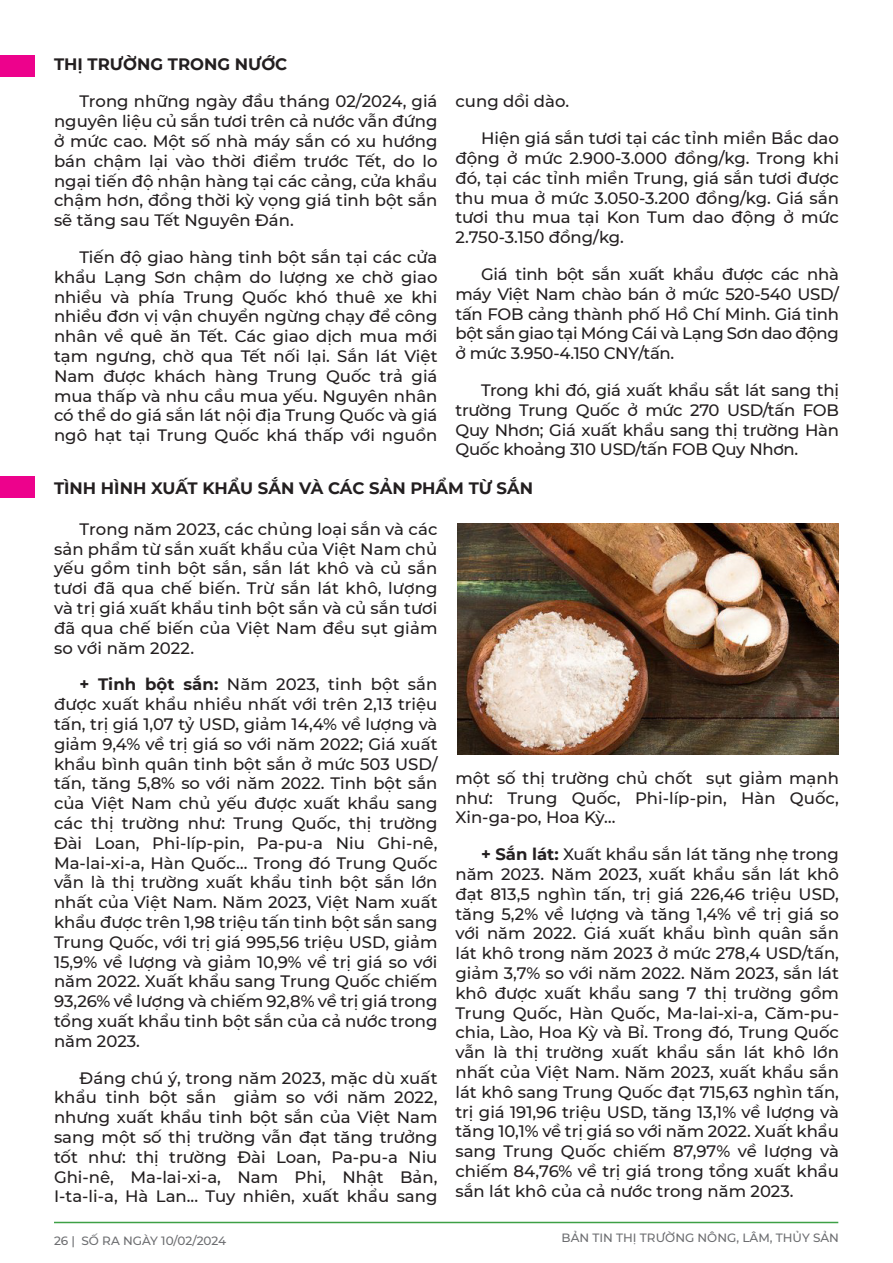
<style>
.page{position:relative;width:893px;height:1263px;background:#fff}
.page>*{position:absolute;margin:0;border:0;box-sizing:border-box;transform-origin:0 0}
.t1{font:500 16.5px/19.8px "Montserrat";color:#231f20;text-align:justify}
.t2{font:700 16.5px "Montserrat";color:#231f20}
.t3{font:500 12px "Montserrat";color:#6c6d70}
.s1{font-weight:700}
</style>
<div class="page">
<hr style="left:54px;top:1222px;width:784px;height:1px;background:#3da046">
<div style="left:0;top:55px;width:34px;height:22px;background:#ed028c"></div>
<div style="left:0;top:476px;width:34px;height:22px;background:#ed028c"></div>
<img style="left:457px;top:523px;width:382px;height:232px">
<p class="t2" style="left:54px;top:52px;width:235px">THỊ TRƯỜNG TRONG NƯỚC</p>
<p class="t1" style="left:54px;top:91px;width:385px;text-indent:26px">Trong những ngày đầu tháng 02/2024, giá nguyên liệu củ sắn tươi trên cả nước vẫn đứng ở mức cao. Một số nhà máy sắn có xu hướng bán chậm lại vào thời điểm trước Tết, do lo ngại tiến độ nhận hàng tại các cảng, cửa khẩu chậm hơn, đồng thời kỳ vọng giá tinh bột sắn sẽ tăng sau Tết Nguyên Đán.</p>
<p class="t1" style="left:54px;top:247px;width:385px;text-indent:26px">Tiến độ giao hàng tinh bột sắn tại các cửa khẩu Lạng Sơn chậm do lượng xe chờ giao nhiều và phía Trung Quốc khó thuê xe khi nhiều đơn vị vận chuyển ngừng chạy để công nhân về quê ăn Tết. Các giao dịch mua mới tạm ngưng, chờ qua Tết nối lại. Sắn lát Việt Nam được khách hàng Trung Quốc trả giá mua thấp và nhu cầu mua yếu. Nguyên nhân có thể do giá sắn lát nội địa Trung Quốc và giá ngô hạt tại Trung Quốc khá thấp với nguồn</p>
<p class="t1" style="left:455px;top:91px;width:115px">cung dồi dào.</p>
<p class="t1" style="left:455px;top:128px;width:385px;text-indent:26px">Hiện giá sắn tươi tại các tỉnh miền Bắc dao động ở mức 2.900-3.000 đồng/kg. Trong khi đó, tại các tỉnh miền Trung, giá sắn tươi được thu mua ở mức 3.050-3.200 đồng/kg. Giá sắn tươi thu mua tại Kon Tum dao động ở mức 2.750-3.150 đồng/kg.</p>
<p class="t1" style="left:455px;top:264px;width:385px;text-indent:26px">Giá tinh bột sắn xuất khẩu được các nhà máy Việt Nam chào bán ở mức 520-540 USD/ tấn FOB cảng thành phố Hồ Chí Minh. Giá tinh bột sắn giao tại Móng Cái và Lạng Sơn dao động ở mức 3.950-4.150 CNY/tấn.</p>
<p class="t1" style="left:455px;top:380px;width:385px;text-indent:26px">Trong khi đó, giá xuất khẩu sắt lát sang thị trường Trung Quốc ở mức 270 USD/tấn FOB Quy Nhơn; Giá xuất khẩu sang thị trường Hàn Quốc khoảng 310 USD/tấn FOB Quy Nhơn.</p>
<p class="t2" style="left:54px;top:477px;width:481px">TÌNH HÌNH XUẤT KHẨU SẮN VÀ CÁC SẢN PHẨM TỪ SẮN</p>
<p class="t1" style="left:54px;top:518px;width:385px;text-indent:26px">Trong năm 2023, các chủng loại sắn và các sản phẩm từ sắn xuất khẩu của Việt Nam chủ yếu gồm tinh bột sắn, sắn lát khô và củ sắn tươi đã qua chế biến. Trừ sắn lát khô, lượng và trị giá xuất khẩu tinh bột sắn và củ sắn tươi đã qua chế biến của Việt Nam đều sụt giảm so với năm 2022.</p>
<p class="t1" style="left:54px;top:674px;width:385px;text-indent:26px"><span class="s1">+ Tinh bột sắn:</span> Năm 2023, tinh bột sắn được xuất khẩu nhiều nhất với trên 2,13 triệu tấn, trị giá 1,07 tỷ USD, giảm 14,4% về lượng và giảm 9,4% về trị giá so với năm 2022; Giá xuất khẩu bình quân tinh bột sắn ở mức 503 USD/ tấn, tăng 5,8% so với năm 2022. Tinh bột sắn của Việt Nam chủ yếu được xuất khẩu sang các thị trường như: Trung Quốc, thị trường Đài Loan, Phi-líp-pin, Pa-pu-a Niu Ghi-nê, Ma-lai-xi-a, Hàn Quốc… Trong đó Trung Quốc vẫn là thị trường xuất khẩu tinh bột sắn lớn nhất của Việt Nam. Năm 2023, Việt Nam xuất khẩu được trên 1,98 triệu tấn tinh bột sắn sang Trung Quốc, với trị giá 995,56 triệu USD, giảm 15,9% về lượng và giảm 10,9% về trị giá so với năm 2022. Xuất khẩu sang Trung Quốc chiếm 93,26% về lượng và chiếm 92,8% về trị giá trong tổng xuất khẩu tinh bột sắn của cả nước trong năm 2023.</p>
<p class="t1" style="left:54px;top:1067px;width:385px;text-indent:26px">Đáng chú ý, trong năm 2023, mặc dù xuất khẩu tinh bột sắn giảm so với năm 2022, nhưng xuất khẩu tinh bột sắn của Việt Nam sang một số thị trường vẫn đạt tăng trưởng tốt như: thị trường Đài Loan, Pa-pu-a Niu Ghi-nê, Ma-lai-xi-a, Nam Phi, Nhật Bản, I-ta-li-a, Hà Lan... Tuy nhiên, xuất khẩu sang</p>
<p class="t1" style="left:455px;top:767px;width:385px">một số thị trường chủ chốt sụt giảm mạnh như: Trung Quốc, Phi-líp-pin, Hàn Quốc, Xin-ga-po, Hoa Kỳ…</p>
<p class="t1" style="left:455px;top:844px;width:385px;text-indent:26px"><span class="s1">+ Sắn lát:</span> Xuất khẩu sắn lát tăng nhẹ trong năm 2023. Năm 2023, xuất khẩu sắn lát khô đạt 813,5 nghìn tấn, trị giá 226,46 triệu USD, tăng 5,2% về lượng và tăng 1,4% về trị giá so với năm 2022. Giá xuất khẩu bình quân sắn lát khô trong năm 2023 ở mức 278,4 USD/tấn, giảm 3,7% so với năm 2022. Năm 2023, sắn lát khô được xuất khẩu sang 7 thị trường gồm Trung Quốc, Hàn Quốc, Ma-lai-xi-a, Căm-pu&shy;chia, Lào, Hoa Kỳ và Bỉ. Trong đó, Trung Quốc vẫn là thị trường xuất khẩu sắn lát khô lớn nhất của Việt Nam. Năm 2023, xuất khẩu sắn lát khô sang Trung Quốc đạt 715,63 nghìn tấn, trị giá 191,96 triệu USD, tăng 13,1% về lượng và tăng 10,1% về trị giá so với năm 2022. Xuất khẩu sang Trung Quốc chiếm 87,97% về lượng và chiếm 84,76% về trị giá trong tổng xuất khẩu sắn lát khô của cả nước trong năm 2023.</p>
<p class="t3" style="left:54px;top:1232px;width:174px">26 | SỐ RA NGÀY 10/02/2024</p>
<p class="t3" style="left:562px;top:1230px;width:279px">BẢN TIN THỊ TRƯỜNG NÔNG, LÂM, THỦY SẢN</p>
</div>
